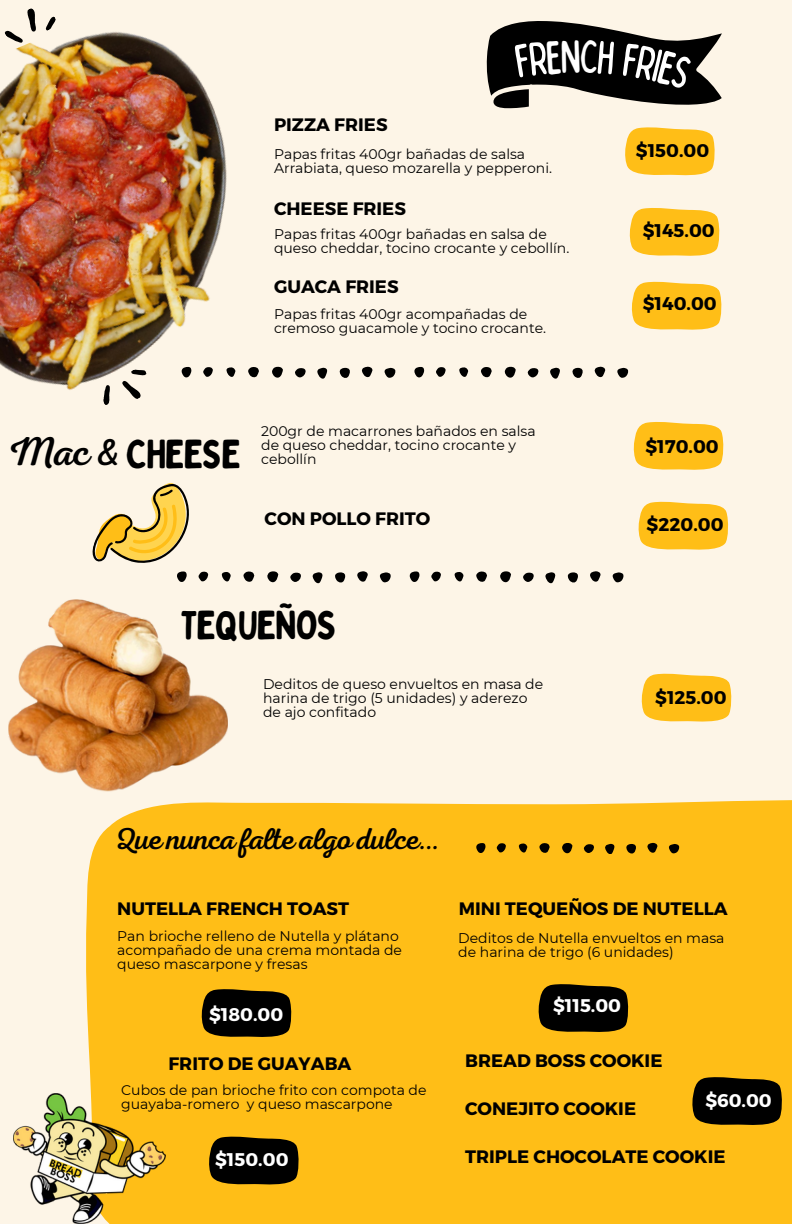
<style>
.page{position:relative;width:792px;height:1224px;background:#fdf5e7}
.page>*{position:absolute;margin:0;border:0;box-sizing:border-box;transform-origin:0 0}
.t1{font:40.4px "Bobby Jones Soft";letter-spacing:-.045em;color:#000}
.t2{font:30.4px "RTL Adam Script Regular";letter-spacing:-.03em;color:#000}
.t3{font:700 18.4px "Montserrat";color:#000}
.t4{font:700 18.4px "Montserrat";color:#fff}
.t5{font:700 18px "Montserrat";color:#000}
.t6{font:14px/14px "Montserrat";color:#000}
.s1{font-family:"RTL Adam Script Regular"}
</style>
<div class="page">
<img style="left:0;top:32px;width:227px;height:358px">
<svg style="left:0;top:8px;width:59px;height:42px"></svg>
<svg style="left:96px;top:365px;width:59px;height:40px"></svg>
<div style="left:86px;top:800px;width:706px;height:424px;background:#ffbe17"></div>
<svg style="left:92px;top:483px;width:299px;height:101px"></svg>
<svg style="left:409px;top:571px;width:215px;height:13px"></svg>
<svg style="left:476px;top:842px;width:204px;height:12px;background:#b68710"></svg>
<img style="left:8px;top:571px;width:219px;height:254px">
<img style="left:13px;top:1093px;width:152px;height:131px">
<svg style="left:631px;top:281px;width:91px;height:49px;background:#fec532"></svg>
<svg style="left:629px;top:208px;width:91px;height:48px;background:#fec42e"></svg>
<svg style="left:625px;top:127px;width:90px;height:49px;background:#fec430"></svg>
<svg style="left:633px;top:422px;width:91px;height:48px;background:#fec42e"></svg>
<svg style="left:638px;top:501px;width:91px;height:49px;background:#fec532"></svg>
<svg style="left:641px;top:673px;width:91px;height:49px;background:#fec532"></svg>
<svg style="left:201px;top:988px;width:91px;height:51px;background:#2a1f03"></svg>
<svg style="left:538px;top:983px;width:91px;height:51px;background:#2a1f03"></svg>
<svg style="left:692px;top:1076px;width:91px;height:51px;background:#2a1f03"></svg>
<svg style="left:208px;top:1135px;width:92px;height:52px;background:#302404"></svg>
<svg style="left:181px;top:366px;width:215px;height:13px"></svg>
<svg style="left:414px;top:366px;width:215px;height:13px"></svg>
<svg style="left:486px;top:21px;width:236px;height:88px"></svg>
<p class="t5" style="left:274px;top:113px;width:115px">PIZZA FRIES</p>
<p class="t6" style="left:274px;top:147px;width:280px">Papas fritas 400gr bañadas de salsa<br>Arrabiata, queso mozarella y pepperoni.</p>
<p class="t3" style="left:636px;top:138px;width:75px">$150.00</p>
<p class="t5" style="left:274px;top:197px;width:134px">CHEESE FRIES</p>
<p class="t6" style="left:274px;top:227px;width:297px">Papas fritas 400gr bañadas en salsa de queso cheddar, tocino crocante y cebollín.</p>
<p class="t3" style="left:643px;top:219px;width:74px">$145.00</p>
<p class="t5" style="left:274px;top:274px;width:126px">GUACA FRIES</p>
<p class="t6" style="left:274px;top:307px;width:274px">Papas fritas 400gr acompañadas de cremoso guacamole y tocino crocante.</p>
<p class="t3" style="left:643px;top:292px;width:76px">$140.00</p>
<p class="t1" style="left:8px;top:429px;width:235px"><span class="s1">Mac &amp;</span> CHEESE</p>
<p class="t6" style="left:261px;top:424px;width:276px">200gr de macarrones bañados en salsa de queso cheddar, tocino crocante y cebollín</p>
<p class="t3" style="left:645px;top:434px;width:75px">$170.00</p>
<p class="t5" style="left:265px;top:507px;width:167px">CON POLLO FRITO</p>
<p class="t3" style="left:647px;top:513px;width:78px">$220.00</p>
<p class="t1" style="left:181px;top:600px;width:158px">TEQUEÑOS</p>
<p class="t6" style="left:263px;top:677px;width:282px">Deditos de queso envueltos en masa de harina de trigo (5 unidades) y aderezo de ajo confitado</p>
<p class="t3" style="left:655px;top:685px;width:73px">$125.00</p>
<p class="t2" style="left:115px;top:821px;width:326px">Que nunca falte algo dulce...</p>
<p class="t5" style="left:117px;top:897px;width:233px">NUTELLA FRENCH TOAST</p>
<p class="t6" style="left:117px;top:929px;width:283px">Pan brioche relleno de Nutella y plátano</p>
<p class="t6" style="left:117px;top:943px;width:286px">acompañado de una crema montada de queso mascarpone y fresas</p>
<p class="t4" style="left:209px;top:1003px;width:76px">$180.00</p>
<p class="t5" style="left:168px;top:1052px;width:184px">FRITO DE GUAYABA</p>
<p class="t6" style="left:121px;top:1083px;width:307px">Cubos de pan brioche frito con compota de guayaba-romero y queso mascarpone</p>
<p class="t4" style="left:215px;top:1148px;width:75px">$150.00</p>
<p class="t5" style="left:459px;top:897px;width:270px">MINI TEQUEÑOS DE NUTELLA</p>
<p class="t6" style="left:458px;top:931px;width:268px">Deditos de Nutella envueltos en masa de harina de trigo (6 unidades)</p>
<p class="t4" style="left:553px;top:994px;width:70px">$115.00</p>
<p class="t5" style="left:465px;top:1049px;width:199px">BREAD BOSS COOKIE</p>
<p class="t5" style="left:465px;top:1097px;width:173px">CONEJITO COOKIE</p>
<p class="t5" style="left:465px;top:1145px;width:262px">TRIPLE CHOCOLATE COOKIE</p>
<p class="t4" style="left:705px;top:1088px;width:68px">$60.00</p>
</div>
